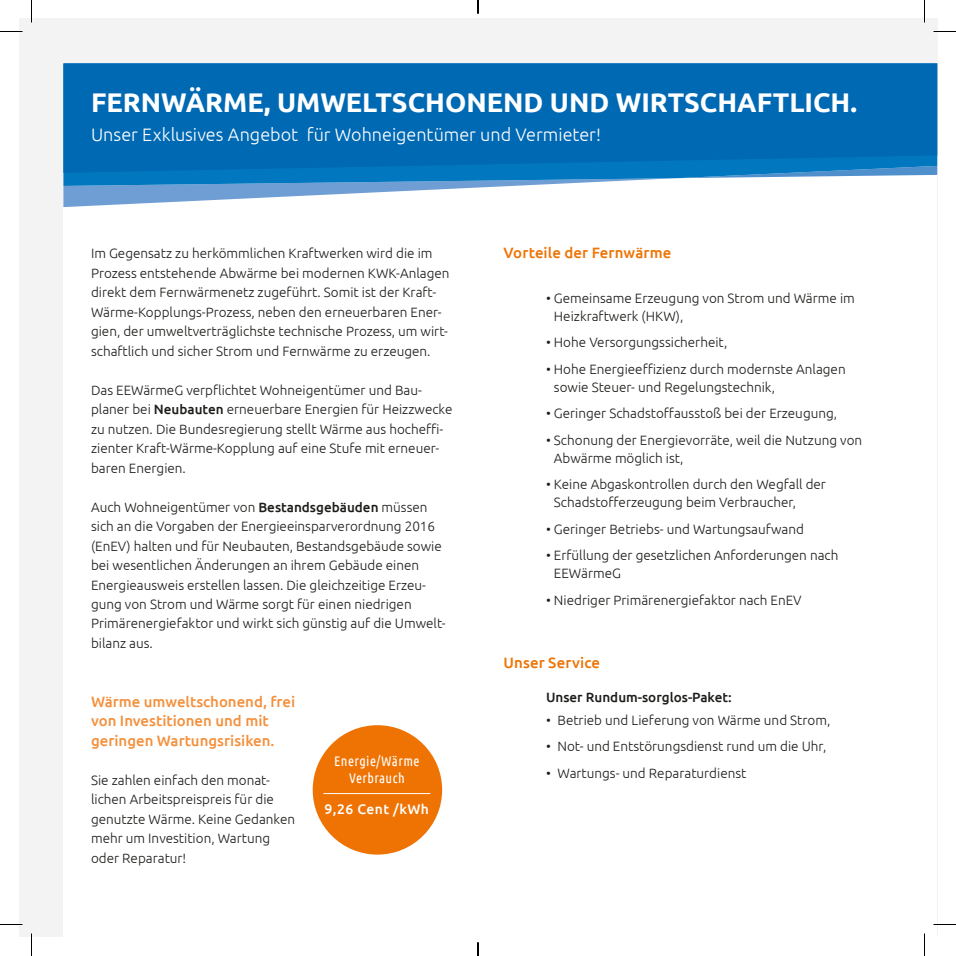
<style>
.page{position:relative;width:956px;height:956px;background:#fff}
.page>*{position:absolute;margin:0;border:0;box-sizing:border-box;transform-origin:0 0}
.t1{font:700 27px "Ubuntu";color:#fff}
.t2{font:300 18px "Ubuntu";color:#fff}
.t3{font:500 15px/19.5px "Ubuntu";color:#f3913e}
.t4{font:500 15px "Ubuntu";letter-spacing:.005em;color:#ee7303}
.t5{font:13.95px/16.6px "Ubuntu Condensed";letter-spacing:.03em;color:#fff;text-align:center}
.t6{font:500 13.95px "Ubuntu";letter-spacing:.03em;color:#fff}
.t7{font:300 13.5px/19.5px "Ubuntu";color:#1d1d1b}
.t8{font:500 13.5px "Ubuntu";color:#1d1d1b}
.s1{font-weight:500}
</style>
<div class="page">
<div style="left:19px;top:19px;width:918px;height:918px;background:#f3f3f3"></div>
<div style="left:63px;top:68px;width:874px;height:869px;background:#fff"></div>
<svg style="left:63px;top:186px;width:446px;height:21px"></svg>
<svg style="left:63px;top:173px;width:874px;height:13px"></svg>
<svg style="left:63px;top:63px;width:874px;height:110px;fill:#0069b4"></svg>
<div style="left:313px;top:725px;width:129px;height:130px;background:#ee7303;border-radius:50%"></div>
<hr style="left:323px;top:793px;width:107px;height:1px;background:#fff">
<hr style="left:0;top:923px;width:22px;height:2px;background:#fff">
<hr style="left:923px;top:0;width:2px;height:23px;background:#fff">
<svg style="left:0;top:31px;width:22px;height:1px"></svg>
<svg style="left:933px;top:31px;width:23px;height:1px"></svg>
<svg style="left:0;top:924px;width:22px;height:1px"></svg>
<svg style="left:933px;top:924px;width:23px;height:1px"></svg>
<svg style="left:31px;top:0;width:1px;height:23px"></svg>
<svg style="left:31px;top:933px;width:1px;height:23px"></svg>
<svg style="left:924px;top:0;width:1px;height:23px"></svg>
<svg style="left:924px;top:933px;width:1px;height:23px"></svg>
<svg style="left:477px;top:0;width:2px;height:14px"></svg>
<svg style="left:477px;top:942px;width:2px;height:14px"></svg>
<h1 class="t1" style="left:91px;top:86px;width:767px">FERNWÄRME, UMWELTSCHONEND UND WIRTSCHAFTLICH.</h1>
<h2 class="t2" style="left:91px;top:124px;width:512px">Unser Exklusives Angebot für Wohneigentümer und Vermieter!</h2>
<p class="t7" style="left:91px;top:243px;width:360px">Im Gegensatz zu herkömmlichen Kraftwerken wird die im Prozess entstehende Abwärme bei modernen KWK-Anlagen direkt dem Fernwärmenetz zugeführt. Somit ist der Kraft-Wärme-Kopplungs-Prozess, neben den erneuerbaren Ener&shy;gien, der umweltverträglichste technische Prozess, um wirt&shy;schaftlich und sicher Strom und Fernwärme zu erzeugen.</p>
<p class="t7" style="left:91px;top:380px;width:363px">Das EEWärmeG verpflichtet Wohn eigentümer und Bau&shy;planer bei <span class="s1">Neubauten</span> erneuerbare Energien für Heizzwecke zu nutzen. Die Bundesregierung stellt Wärme aus hocheffi&shy;zienter Kraft- Wärme-Kopplung auf eine Stufe mit erneuer&shy;baren Energien.</p>
<p class="t7" style="left:91px;top:497px;width:356px">Auch Wohneigentümer von <span class="s1">Bestandsgebäuden</span> müssen sich an die Vorgaben der Energieeinsparverordnung 2016 (EnEV) halten und für Neubauten, Bestands gebäude sowie bei wesentlichen Änderungen an ihrem Gebäude einen Energieausweis erstellen lassen. Die gleichzeitige Erzeu&shy;gung von Strom und Wärme sorgt für einen niedrigen Primärenergiefaktor und wirkt sich günstig auf die Umwelt&shy;bilanz aus.</p>
<p class="t3" style="left:91px;top:691px;width:206px">Wärme umweltschonend, frei von Investitionen und mit geringen Wartungsrisiken.</p>
<p class="t7" style="left:91px;top:770px;width:206px">Sie zahlen einfach den monat&shy;lichen Arbeitspreispreis für die genutzte Wärme. Keine Gedanken mehr um Investition, Wartung oder Reparatur!</p>
<p class="t5" style="left:334px;top:753px;width:87px">Energie/Wärme<br>Verbrauch</p>
<p class="t6" style="left:325px;top:800px;width:106px">9,26 Cent /kWh</p>
<p class="t4" style="left:503px;top:243px;width:169px">Vorteile der Fernwärme</p>
<p class="t7" style="left:554px;top:288px;width:302px;line-height:18px;text-indent:-8px">• Gemeinsame Erzeugung von Strom und Wärme im<br>Heizkraftwerk (HKW),</p>
<p class="t7" style="left:546px;top:332px;width:183px">• Hohe Versorgungssicherheit,</p>
<p class="t7" style="left:554px;top:359px;width:293px;line-height:18px;text-indent:-8px">• Hohe Energieeffizienz durch modernste Anlagen sowie Steuer- und Regelungstechnik,</p>
<p class="t7" style="left:546px;top:403px;width:293px">• Geringer Schadstoffausstoß bei der Erzeugung,</p>
<p class="t7" style="left:554px;top:430px;width:310px;line-height:18px;text-indent:-8px">• Schonung der Energievorräte, weil die Nutzung von<br>Abwärme möglich ist,</p>
<p class="t7" style="left:554px;top:475px;width:274px;line-height:18px;text-indent:-8px">• Keine Abgaskontrollen durch den Wegfall der<br>Schadstofferzeugung beim Verbraucher,</p>
<p class="t7" style="left:546px;top:519px;width:259px">• Geringer Betriebs- und Wartungsaufwand</p>
<p class="t7" style="left:554px;top:546px;width:286px;line-height:18px;text-indent:-8px">• Erfüllung der gesetzlichen Anforderungen nach<br>EEWärmeG</p>
<p class="t7" style="left:546px;top:590px;width:257px">• Niedriger Primärenergiefaktor nach EnEV</p>
<p class="t4" style="left:503px;top:653px;width:98px">Unser Service</p>
<p class="t8" style="left:546px;top:689px;width:187px">Unser Rundum-sorglos-Paket:</p>
<p class="t7" style="left:546px;top:710px;width:286px">• Betrieb und Lieferung von Wärme und Strom,</p>
<p class="t7" style="left:546px;top:736px;width:282px">• Not- und Entstörungsdienst rund um die Uhr,</p>
<p class="t7" style="left:546px;top:763px;width:202px">• Wartungs- und Reparaturdienst</p>
</div>
